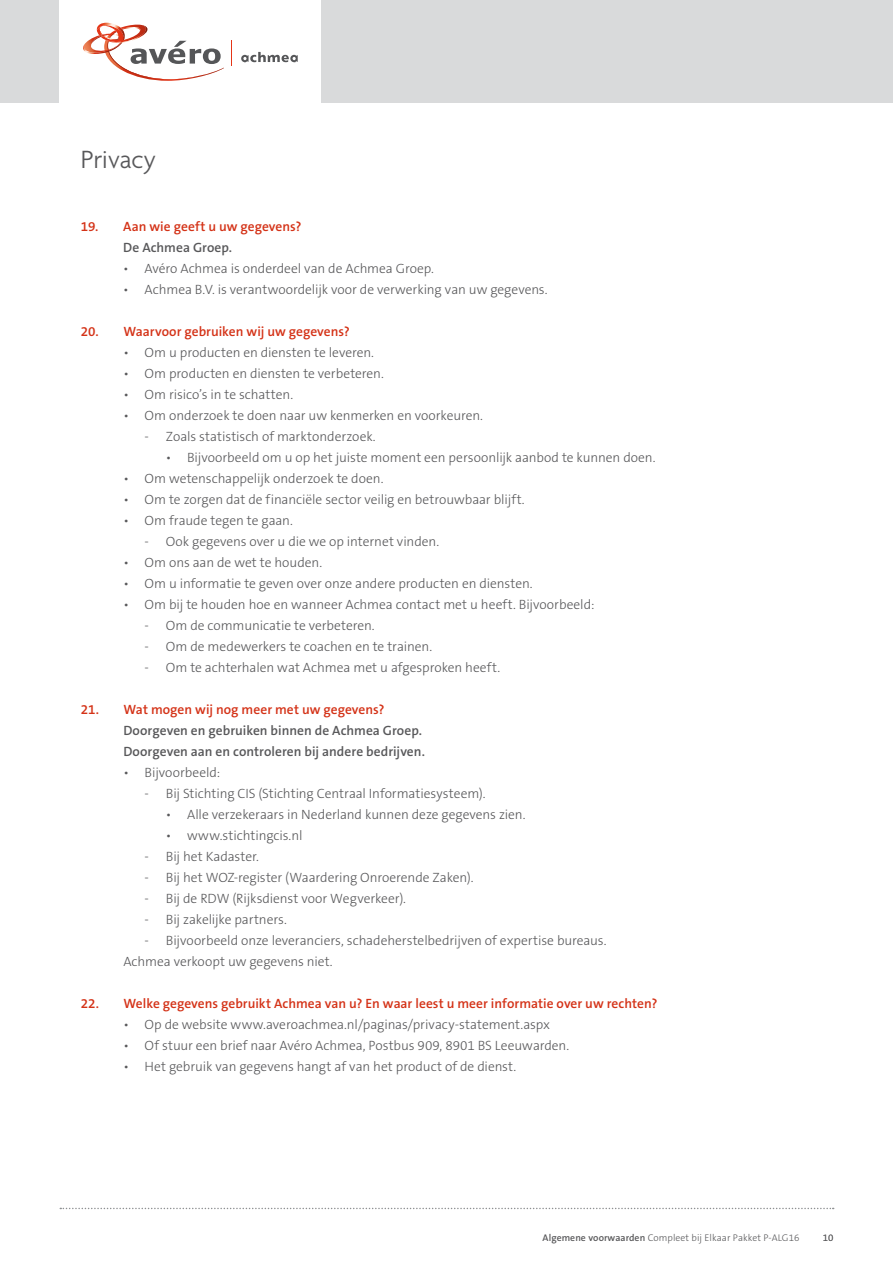
<style>
.page{position:relative;width:893px;height:1263px;background:#fff}
.page>*{position:absolute;margin:0;border:0;box-sizing:border-box;transform-origin:0 0}
.t1{font:300 27px "Agenda";letter-spacing:-.005em;color:#58585a}
.t2{font:300 13.5px/21px "The Sans B3";letter-spacing:-.005em;color:#58585a}
.t3{font:600 13.5px "The Sans B6";color:#d43217}
.t4{font:600 13.5px/21px "The Sans B6";letter-spacing:.005em;color:#58585a}
.t5{font:300 9.75px "The Sans B3";letter-spacing:.005em;color:#58585a}
.s1{font-family:"The Sans B6";font-weight:600}
</style>
<div class="page">
<div style="left:0;top:0;width:893px;height:103px;background:#d9dadb"></div>
<div style="left:60px;top:0;width:261px;height:103px;background:#fff"></div>
<svg style="left:241px;top:52px;width:57px;height:10px"></svg>
<svg style="left:83px;top:22px;width:141px;height:59px"></svg>
<svg style="left:231px;top:41px;width:1px;height:25px"></svg>
<svg style="left:60px;top:1208px;width:774px;height:1px"></svg>
<h1 class="t1" style="left:81px;top:145px;width:77px">Privacy</h1>
<p class="t3" style="left:81px;top:219px;width:222px">19. Aan wie geeft u uw gegevens?</p>
<p class="t4" style="left:123px;top:238px;width:110px">De Achmea Groep.</p>
<p class="t2" style="left:123px;top:259px;width:312px">• Avéro Achmea is onderdeel van de Achmea Groep.</p>
<p class="t2" style="left:123px;top:280px;width:426px">• Achmea B.V. is verantwoordelijk voor de verwerking van uw gegevens.</p>
<p class="t3" style="left:81px;top:324px;width:270px">20. Waarvoor gebruiken wij uw gegevens?</p>
<p class="t2" style="left:123px;top:343px;width:252px">• Om u producten en diensten te leveren.</p>
<p class="t2" style="left:123px;top:364px;width:262px">• Om producten en diensten te verbeteren.</p>
<p class="t2" style="left:123px;top:385px;width:171px">• Om risico’s in te schatten.</p>
<p class="t2" style="left:123px;top:406px;width:361px">• Om onderzoek te doen naar uw kenmerken en voorkeuren.</p>
<p class="t2" style="left:145px;top:427px;width:233px">- Zoals statistisch of marktonderzoek.</p>
<p class="t2" style="left:166px;top:448px;width:491px">• Bijvoorbeeld om u op het juiste moment een persoonlijk aanbod te kunnen doen.</p>
<p class="t2" style="left:123px;top:469px;width:262px">• Om wetenschappelijk onderzoek te doen.</p>
<p class="t2" style="left:123px;top:490px;width:403px">• Om te zorgen dat de financiële sector veilig en betrouwbaar blijft.</p>
<p class="t2" style="left:123px;top:511px;width:171px">• Om fraude tegen te gaan.</p>
<p class="t2" style="left:145px;top:532px;width:296px">- Ook gegevens over u die we op internet vinden.</p>
<p class="t2" style="left:123px;top:553px;width:200px">• Om ons aan de wet te houden.</p>
<p class="t2" style="left:123px;top:574px;width:411px">• Om u informatie te geven over onze andere producten en diensten.</p>
<p class="t2" style="left:123px;top:595px;width:473px">• Om bij te houden hoe en wanneer Achmea contact met u heeft. Bijvoorbeeld:</p>
<p class="t2" style="left:145px;top:616px;width:232px">- Om de communicatie te verbeteren.</p>
<p class="t2" style="left:145px;top:637px;width:289px">- Om de medewerkers te coachen en te trainen.</p>
<p class="t2" style="left:145px;top:658px;width:357px">- Om te achterhalen wat Achmea met u afgesproken heeft.</p>
<p class="t3" style="left:81px;top:703px;width:305px">21. Wat mogen wij nog meer met uw gegevens?</p>
<p class="t4" style="left:123px;top:721px;width:303px">Doorgeven en gebruiken binnen de Achmea Groep.<br>Doorgeven aan en controleren bij andere bedrijven.</p>
<p class="t2" style="left:123px;top:763px;width:98px">• Bijvoorbeeld:</p>
<p class="t2" style="left:145px;top:784px;width:342px">- Bij Stichting CIS (Stichting Centraal Informatiesysteem).</p>
<p class="t2" style="left:166px;top:805px;width:361px">• Alle verzekeraars in Nederland kunnen deze gegevens zien.</p>
<p class="t2" style="left:166px;top:826px;width:138px">• www.stichtingcis.nl</p>
<p class="t2" style="left:145px;top:847px;width:116px">- Bij het Kadaster.</p>
<p class="t2" style="left:145px;top:868px;width:330px">- Bij het WOZ-register (Waardering Onroerende Zaken).</p>
<p class="t2" style="left:145px;top:889px;width:263px">- Bij de RDW (Rijksdienst voor Wegverkeer).</p>
<p class="t2" style="left:145px;top:910px;width:144px">- Bij zakelijke partners.</p>
<p class="t2" style="left:123px;top:931px;width:485px;text-indent:21px">- Bijvoorbeeld onze leveranciers, schadeherstelbedrijven of expertise bureaus.<br>Achmea verkoopt uw gegevens niet.</p>
<p class="t3" style="left:81px;top:997px;width:578px">22. Welke gegevens gebruikt Achmea van u? En waar leest u meer informatie over uw rechten?</p>
<p class="t2" style="left:123px;top:1015px;width:428px">• Op de website www.averoachmea.nl/paginas/privacy-statement.aspx</p>
<p class="t2" style="left:123px;top:1036px;width:447px">• Of stuur een brief naar Avéro Achmea, Postbus 909, 8901 BS Leeuwarden.</p>
<p class="t2" style="left:123px;top:1057px;width:394px">• Het gebruik van gegevens hangt af van het product of de dienst.</p>
<p class="t5" style="left:543px;top:1233px;width:258px"><span class="s1">Algemene voorwaarden</span> Compleet bij Elkaar Pakket P-ALG16</p>
<p class="t5" style="left:823px;top:1233px;width:12px">10</p>
</div>
